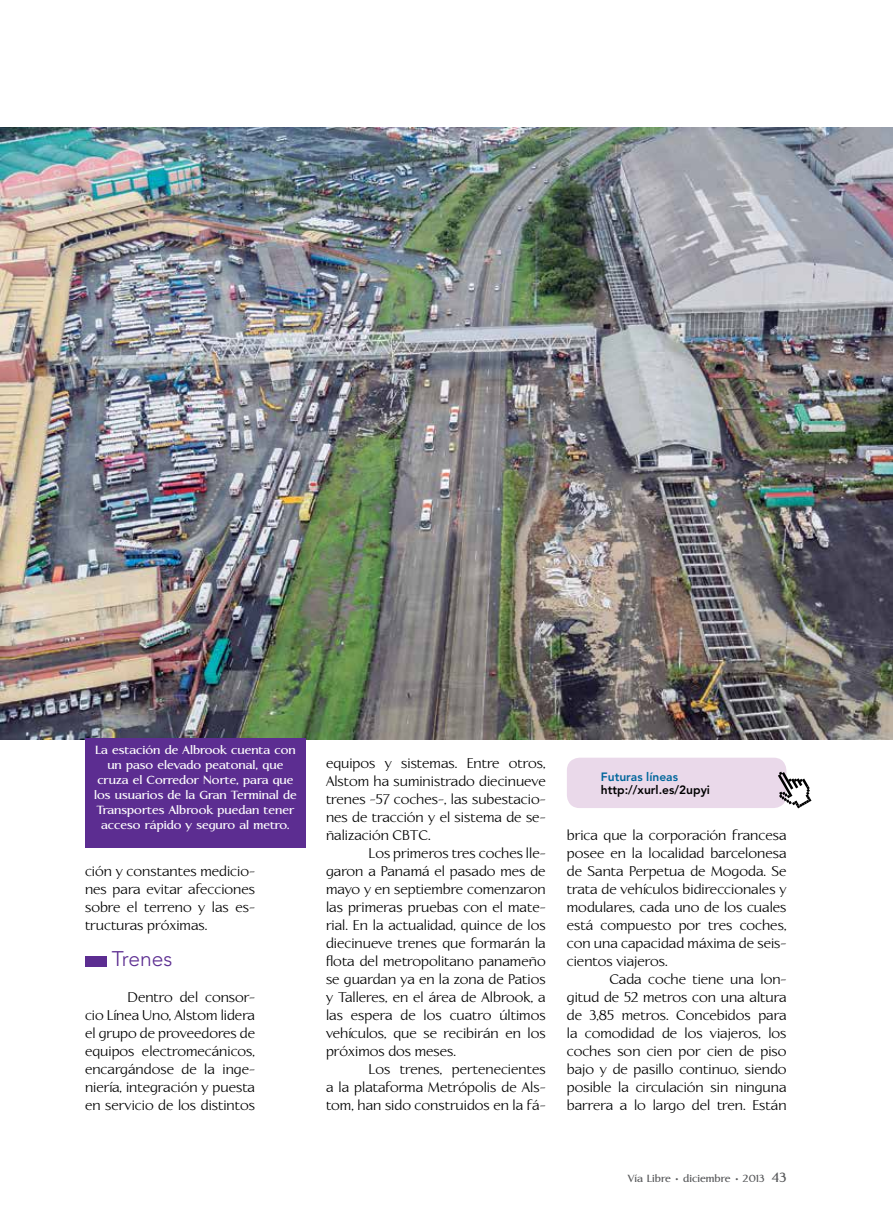
<style>
.page{position:relative;width:893px;height:1212px;background:#fff}
.page>*{position:absolute;margin:0;border:0;box-sizing:border-box;transform-origin:0 0}
.t1{font:300 21px "Avenir LT";color:#5c2d91}
.t2{font:14.25px/18px "Linotype Aperto";color:#000;text-align:justify}
.t3{font:700 12px/15px "Linotype Aperto";color:#fff;text-align:center}
.t4{font:800 12px "Avenir LT";color:#000}
.t5{font:800 12px "Avenir LT";color:#00669b}
.t6{font:700 10.5px "Linotype Aperto";color:#58595b}
.s1{font-size:13.5px}
</style>
<div class="page">
<div style="left:85px;top:956px;width:21px;height:10px;background:#5c2d91"></div>
<img style="left:0;top:128px;width:893px;height:612px">
<div style="left:567px;top:758px;width:219px;height:50px;background:#ead9ea;border-radius:13px"></div>
<svg style="left:778px;top:772px;width:33px;height:36px"></svg>
<div style="left:85px;top:738px;width:221px;height:110px;background:#5c2d91"></div>
<p class="t3" style="left:94px;top:743px;width:204px">La estación de Albrook cuenta con un paso elevado peatonal, que cruza el Corredor Norte, para que los usuarios de la Gran Terminal de<br>Transportes Albrook puedan tener acceso rápido y seguro al metro.</p>
<p class="t2" style="left:85px;top:863px;width:172px">ción y constantes medicio&shy;nes para evitar afecciones sobre el terreno y las es&shy;tructuras próximas.</p>
<h1 class="t1" style="left:112px;top:947px;width:62px">Trenes</h1>
<p class="t2" style="left:85px;top:989px;width:172px;text-indent:43px">Dentro del consor&shy;cio Línea Uno, Alstom lidera el grupo de proveedores de equipos electromecánicos, encargándose de la inge&shy;niería, integración y puesta en servicio de los distintos</p>
<p class="t2" style="left:326px;top:755px;width:221px">equipos y sistemas. Entre otros, Alstom ha suministrado diecinueve trenes -57 coches-, las subestacio&shy;nes de tracción y el sistema de se&shy;ñalización CBTC.</p>
<p class="t2" style="left:326px;top:845px;width:221px;text-indent:43px">Los primeros tres coches lle&shy;garon a Panamá el pasado mes de mayo y en septiembre comenzaron las primeras pruebas con el mate&shy;rial. En la actualidad, quince de los diecinueve trenes que formarán la flota del metropolitano panameño se guardan ya en la zona de Patios y Talleres, en el área de Albrook, a las espera de los cuatro últimos vehículos, que se recibirán en los próximos dos meses.</p>
<p class="t2" style="left:326px;top:1061px;width:221px;text-indent:43px">Los trenes, pertenecientes a la plataforma Metrópolis de Als&shy;tom, han sido construidos en la fá-</p>
<p class="t5" style="left:601px;top:770px;width:79px">Futuras líneas</p>
<p class="t4" style="left:601px;top:783px;width:111px">http://xurl.es/2upyi</p>
<p class="t2" style="left:567px;top:827px;width:221px">brica que la corporación francesa posee en la localidad barcelonesa de Santa Perpetua de Mogoda. Se trata de vehículos bidireccionales y modulares, cada uno de los cuales está compuesto por tres coches, con una capacidad máxima de seis&shy;cientos viajeros.</p>
<p class="t2" style="left:567px;top:971px;width:221px;text-indent:43px">Cada coche tiene una lon&shy;gitud de 52 metros con una altura de 3,85 metros. Concebidos para la comodidad de los viajeros, los coches son cien por cien de piso bajo y de pasillo continuo, siendo posible la circulación sin ninguna barrera a lo largo del tren. Están</p>
<p class="t6" style="left:628px;top:1172px;width:160px">Vía Libre • diciembre • 2013 <span class="s1">43</span></p>
</div>
